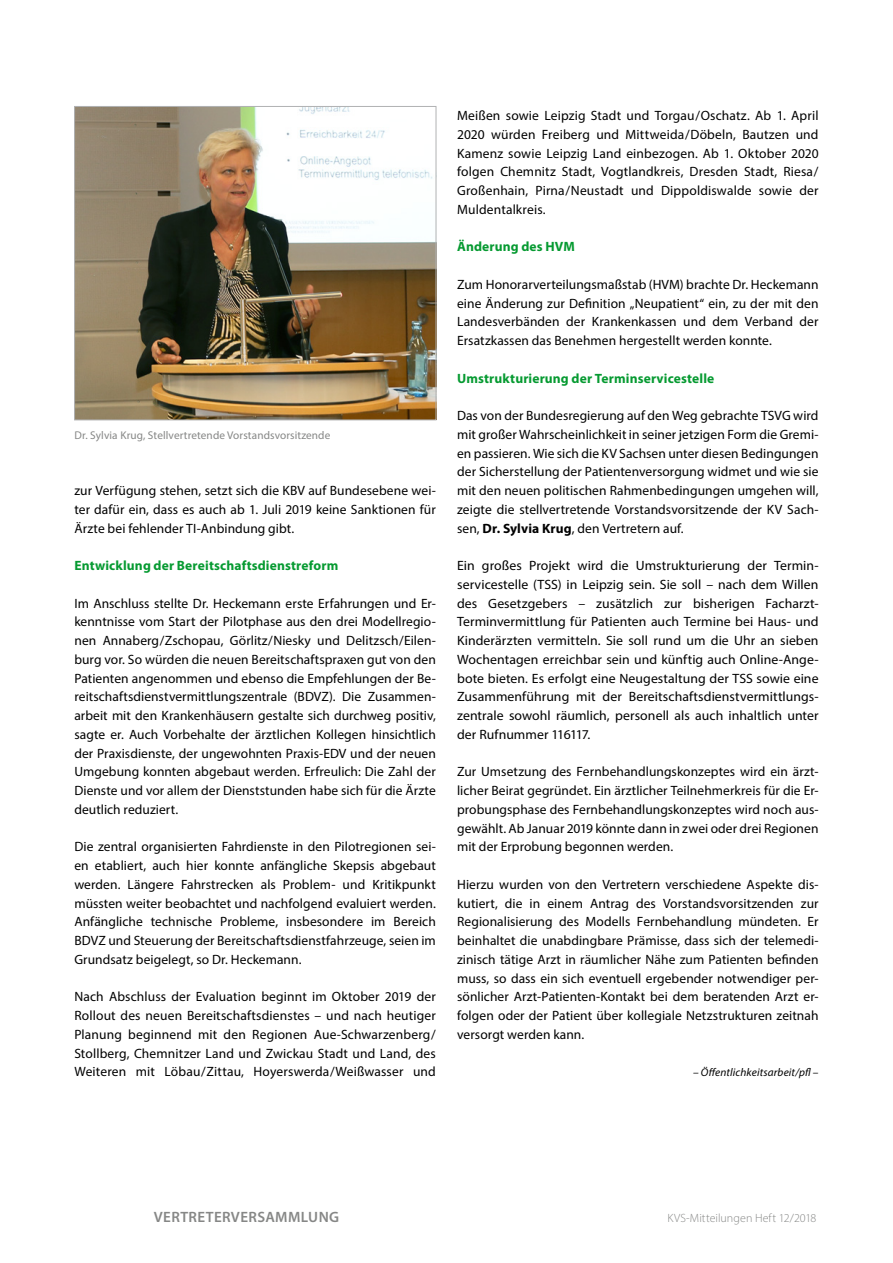
<style>
.page{position:relative;width:893px;height:1263px;background:#fff}
.page>*{position:absolute;margin:0;border:0;box-sizing:border-box;transform-origin:0 0}
.t1{font:600 15px "Myriad Pro";letter-spacing:.025em;color:#868786}
.t2{font:13.5px/18.8px "Myriad Pro";letter-spacing:.005em;color:#000;text-align:justify}
.t3{font:700 13.5px "Myriad Pro";letter-spacing:.01em;color:#069a31}
.t4{font:300 12px "Myriad Pro";letter-spacing:.005em;color:#868786}
.t5{font:11.25px "Myriad Pro";letter-spacing:.01em;color:#868786}
.t6{font:italic 11.25px "Myriad Pro";letter-spacing:.015em;color:#000}
.s1{font-weight:700}
</style>
<div class="page">
<img style="left:76px;top:108px;width:358px;height:310px">
<div style="left:74px;top:106px;width:362px;height:314px;border:1px solid #b1b2b3"></div>
<p class="t5" style="left:75px;top:428px;width:257px">Dr. Sylvia Krug, Stellvertretende Vorstandsvorsitzende</p>
<p class="t2" style="left:74px;top:481px;width:363px">zur Verfügung stehen, setzt sich die KBV auf Bundesebene wei&shy;ter dafür ein, dass es auch ab 1. Juli 2019 keine Sanktionen für Ärzte bei fehlender TI-Anbindung gibt.</p>
<p class="t3" style="left:74px;top:557px;width:265px">Entwicklung der Bereitschaftsdienstreform</p>
<p class="t2" style="left:74px;top:593px;width:363px">Im Anschluss stellte Dr. Heckemann erste Erfahrungen und Er&shy;kenntnisse vom Start der Pilotphase aus den drei Modellregio&shy;nen Annaberg/Zschopau, Görlitz/Niesky und Delitzsch/Eilen&shy;burg vor. So würden die neuen Bereitschaftspraxen gut von den Patienten angenommen und ebenso die Empfehlungen der Be&shy;reitschaftsdienstvermittlungszentrale (BDVZ). Die Zusammen&shy;arbeit mit den Krankenhäusern gestalte sich durchweg positiv, sagte er. Auch Vorbehalte der ärztlichen Kollegen hinsichtlich der Praxisdienste, der ungewohnten Praxis-EDV und der neuen Umgebung konnten abgebaut werden. Erfreulich: Die Zahl der Dienste und vor allem der Dienststunden habe sich für die Ärzte deutlich reduziert.</p>
<p class="t2" style="left:74px;top:837px;width:363px">Die zentral organisierten Fahrdienste in den Pilotregionen sei&shy;en etabliert, auch hier konnte anfängliche Skepsis abgebaut werden. Längere Fahrstrecken als Problem- und Kritikpunkt müssten weiter beobachtet und nachfolgend evaluiert werden.<br>Anfängliche technische Probleme, insbesondere im Bereich BDVZ und Steuerung der Bereitschaftsdienstfahrzeuge, seien im Grundsatz beigelegt, so Dr. Heckemann.</p>
<p class="t2" style="left:74px;top:987px;width:363px">Nach Abschluss der Evaluation beginnt im Oktober 2019 der Rollout des neuen Bereitschaftsdienstes – und nach heutiger Planung beginnend mit den Regionen Aue-Schwarzenberg/ Stollberg, Chemnitzer Land und Zwickau Stadt und Land, des Weiteren mit Löbau/Zittau, Hoyerswerda/Weißwasser und</p>
<p class="t2" style="left:457px;top:106px;width:363px">Meißen sowie Leipzig Stadt und Torgau/Oschatz. Ab 1. April 2020 würden Freiberg und Mittweida/Döbeln, Bautzen und Kamenz sowie Leipzig Land einbezogen. Ab 1. Oktober 2020 folgen Chemnitz Stadt, Vogtlandkreis, Dresden Stadt, Riesa/ Großenhain, Pirna/Neustadt und Dippoldiswalde sowie der Muldentalkreis.</p>
<p class="t3" style="left:457px;top:238px;width:119px">Änderung des HVM</p>
<p class="t2" style="left:457px;top:275px;width:363px">Zum Honorarverteilungsmaßstab (HVM) brachte Dr. Heckemann eine Änderung zur Definition „Neupatient“ ein, zu der mit den Landesverbänden der Krankenkassen und dem Verband der Ersatzkassen das Benehmen hergestellt werden konnte.</p>
<p class="t3" style="left:457px;top:369px;width:259px">Umstrukturierung der Terminservicestelle</p>
<p class="t2" style="left:457px;top:406px;width:363px">Das von der Bundesregierung auf den Weg gebrachte TSVG wird mit großer Wahrscheinlichkeit in seiner jetzigen Form die Gremi&shy;en passieren. Wie sich die KV Sachsen unter diesen Bedingungen der Sicherstellung der Patientenversorgung widmet und wie sie mit den neuen politischen Rahmenbedingungen umgehen will, zeigte die stellvertretende Vorstandsvorsitzende der KV Sach&shy;sen, <span class="s1">Dr. Sylvia Krug</span>, den Vertretern auf.</p>
<p class="t2" style="left:457px;top:556px;width:363px;text-align:left">Ein großes Projekt wird die Umstrukturierung der Termin&shy;servicestelle (TSS) in Leipzig sein. Sie soll – nach dem Willen des Gesetzgebers – zusätzlich zur bisherigen Facharzt-- Terminvermittlung für Patienten auch Termine bei Haus- und Kinderärzten vermitteln. Sie soll rund um die Uhr an sieben Wochentagen erreichbar sein und künftig auch Online-Ange&shy;bote bieten. Es erfolgt eine Neugestaltung der TSS sowie eine Zusammenführung mit der Bereitschaftsdienstvermittlungs&shy;zentrale sowohl räumlich, personell als auch inhaltlich unter der Rufnummer 116117.</p>
<p class="t2" style="left:457px;top:762px;width:363px">Zur Umsetzung des Fernbehandlungskonzeptes wird ein ärzt&shy;licher Beirat gegründet. Ein ärztlicher Teilnehmerkreis für die Er&shy;probungsphase des Fernbehandlungskonzeptes wird noch aus&shy;gewählt. Ab Januar 2019 könnte dann in zwei oder drei Regionen mit der Erprobung begonnen werden.</p>
<p class="t2" style="left:457px;top:875px;width:363px">Hierzu wurden von den Vertretern verschiedene Aspekte dis&shy;kutiert, die in einem Antrag des Vorstandsvorsitzenden zur Regionalisierung des Modells Fernbehandlung mündeten. Er beinhaltet die unabdingbare Prämisse, dass sich der telemedi&shy;zinisch tätige Arzt in räumlicher Nähe zum Patienten befinden muss, so dass ein sich eventuell ergebender notwendiger per&shy;sönlicher Arzt-Patienten-Kontakt bei dem beratenden Arzt er&shy;folgen oder der Patient über kollegiale Netzstrukturen zeitnah versorgt werden kann.</p>
<p class="t6" style="left:693px;top:1066px;width:127px">– Öffentlichkeitsarbeit/pfl –</p>
<p class="t1" style="left:154px;top:1208px;width:187px">VERTRETERVERSAMMLUNG</p>
<p class="t4" style="left:668px;top:1211px;width:150px">KVS-Mitteilungen Heft 12/2018</p>
</div>
